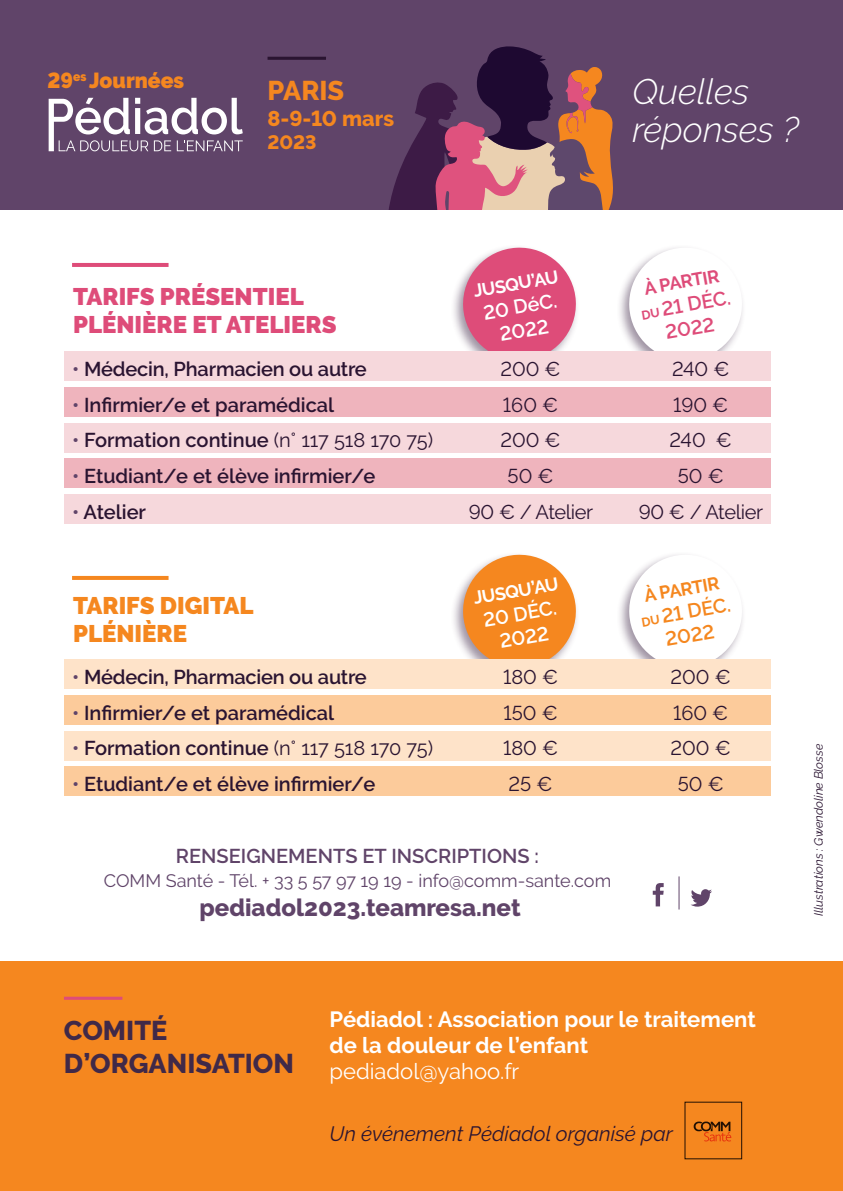
<style>
.page{position:relative;width:843px;height:1191px;background:#fff}
.page>*{position:absolute;margin:0;border:0;box-sizing:border-box;transform-origin:0 0}
.t1{font:italic 300 35.4px/37.4px "Raleway";color:#fff}
.t2{font:800 27px/32.4px "Raleway";color:#402948}
.t3{font:800 27px "Raleway";color:#f5871f}
.t4{font:900 24px/28.8px "Raleway";color:#de4c79}
.t5{font:800 24px "Raleway";color:#604469}
.t6{font:900 24px/28.8px "Raleway";color:#f5871f}
.t7{font:700 22px/26.4px "Raleway";color:#fff}
.t8{font:22px "Raleway";color:#fff}
.t9{font:900 21.8px "Raleway";color:#f5871f;scale:.95 1}
.t10{font:800 21.4px "Raleway";color:#f5871f}
.t11{font:italic 20.8px "Raleway";color:#2a1431}
.t12{font:600 20px "Raleway";color:#2a1431}
.t13{font:20px "Raleway";color:#2a1431}
.t14{font:600 20px "Raleway";color:#604469}
.t15{font:20px "Raleway";letter-spacing:-.02em;color:#2a1431}
.t16{font:600 19.8px/23.8px "Raleway";color:#fff;text-align:center}
.t17{font:600 19.8px/23.8px "Raleway";color:#de4c79;text-align:center}
.t18{font:600 19.8px/23.8px "Raleway";color:#f5871f;text-align:center}
.t19{font:800 19.4px "Raleway";color:#f5871f}
.t20{font:18px "Raleway";color:#604469}
.t21{font:700 18px "Raleway";color:#fff}
.t22{font:700 18px "Raleway";color:#de4c79}
.t23{font:700 18px "Raleway";color:#f5871f}
.t24{font:italic 12px "Raleway";color:#2a1431}
.s1{color:#604469}
.s2{font-weight:400}
.s3{font-weight:700;font-size:12.6px}
</style>
<div class="page">
<div style="left:449px;top:244px;width:131px;height:130px;background:#402948;opacity:.5"></div>
<svg style="left:461px;top:246px;width:116px;height:105px;background:#e16e92"></svg>
<div style="left:615px;top:244px;width:131px;height:130px;background:#402948;opacity:.5"></div>
<svg style="left:627px;top:246px;width:116px;height:105px"></svg>
<hr style="left:72px;top:263px;width:96px;height:4px;background:#de4c79">
<div style="left:64px;top:351px;width:706px;height:30px;background:#f6d8dc"></div>
<div style="left:64px;top:387px;width:706px;height:29px;background:#efb4bd"></div>
<div style="left:64px;top:423px;width:706px;height:29px;background:#f6d8dc"></div>
<div style="left:64px;top:459px;width:706px;height:29px;background:#efb4bd"></div>
<div style="left:64px;top:494px;width:706px;height:29px;background:#f6d8dc"></div>
<div style="left:449px;top:551px;width:131px;height:130px;background:#402948;opacity:.5"></div>
<svg style="left:461px;top:553px;width:116px;height:106px;background:#f39d4c"></svg>
<div style="left:615px;top:551px;width:131px;height:130px;background:#402948;opacity:.5"></div>
<svg style="left:627px;top:553px;width:116px;height:106px"></svg>
<svg style="left:72px;top:576px;width:96px;height:4px"></svg>
<div style="left:64px;top:659px;width:706px;height:29px;background:#fee3c9"></div>
<div style="left:64px;top:695px;width:706px;height:29px;background:#fccb9b"></div>
<div style="left:64px;top:731px;width:706px;height:29px;background:#fee3c9"></div>
<div style="left:64px;top:766px;width:706px;height:30px;background:#fccb9b"></div>
<div style="left:0;top:0;width:842px;height:210px;background:#604469"></div>
<div style="left:0;top:961px;width:842px;height:230px;background:#f5871f"></div>
<svg style="left:388px;top:46px;width:225px;height:164px"></svg>
<svg style="left:49px;top:98px;width:194px;height:53px"></svg>
<hr style="left:267px;top:57px;width:59px;height:3px;background:#2a1431">
<hr style="left:64px;top:996px;width:58px;height:3px;background:#de4c79">
<svg style="left:652px;top:883px;width:11px;height:23px"></svg>
<svg style="left:691px;top:889px;width:20px;height:17px"></svg>
<hr style="left:678px;top:876px;width:1px;height:33px;background:#604469">
<svg style="left:693px;top:1121px;width:38px;height:20px"></svg>
<p class="t9" style="left:48px;top:68px;width:145px">29<sup>es</sup> Journées</p>
<h2 class="t3" style="left:267px;top:76px;width:78px">PARIS</h2>
<p class="t10" style="left:267px;top:106px;width:128px">8-9-10 mars</p>
<p class="t19" style="left:267px;top:132px;width:51px">2023</p>
<h1 class="t1" style="left:632px;top:73px;width:168px">Quelles réponses ?</h1>
<p class="t22" style="left:642px;top:278px;width:77px;rotate:-10deg">À PARTIR</p>
<p class="t21" style="left:471px;top:281px;width:87px;rotate:-10deg">JUSQU’AU</p>
<p class="t16" style="left:481px;top:301px;width:76px;rotate:-10deg">20 DéC.<br>2022</p>
<p class="t4" style="left:73px;top:282px;width:265px">TARIFS PRÉSENTIEL<br>PLÉNIÈRE ET ATELIERS</p>
<p class="t12" style="left:72px;top:357px;width:296px"><span class="s1">•</span> Médecin, Pharmacien ou autre</p>
<p class="t13" style="left:500px;top:357px;width:62px">200 €</p>
<p class="t13" style="left:671px;top:357px;width:59px">240 €</p>
<p class="t12" style="left:72px;top:393px;width:263px"><span class="s1">•</span> Infirmier/e et paramédical</p>
<p class="t13" style="left:502px;top:393px;width:57px">160 €</p>
<p class="t13" style="left:672px;top:393px;width:57px">190 €</p>
<p class="t12" style="left:72px;top:429px;width:362px"><span class="s1">•</span> Formation continue <span class="s2">(n° 117 518 170 75)</span></p>
<p class="t13" style="left:500px;top:429px;width:62px">200 €</p>
<p class="t13" style="left:669px;top:429px;width:64px">240 €</p>
<p class="t12" style="left:72px;top:464px;width:304px"><span class="s1">•</span> Etudiant/e et élève infirmier/e</p>
<p class="t13" style="left:507px;top:464px;width:47px">50 €</p>
<p class="t13" style="left:677px;top:464px;width:47px">50 €</p>
<p class="t12" style="left:72px;top:500px;width:75px"><span class="s1">•</span> Atelier</p>
<p class="t15" style="left:468px;top:500px;width:126px">90 € / Atelier</p>
<p class="t15" style="left:638px;top:500px;width:126px">90 € / Atelier</p>
<p class="t17" style="left:639px;top:301px;width:92px;rotate:-10deg"><span class="s3">DU</span> 21 DÉC.<br>2022</p>
<p class="t23" style="left:642px;top:585px;width:77px;rotate:-10deg">À PARTIR</p>
<p class="t21" style="left:471px;top:588px;width:87px;rotate:-10deg">JUSQU’AU</p>
<p class="t18" style="left:639px;top:608px;width:92px;rotate:-10deg"><span class="s3">DU</span> 21 DÉC.<br>2022</p>
<p class="t6" style="left:73px;top:591px;width:182px">TARIFS DIGITAL<br>PLÉNIÈRE</p>
<p class="t12" style="left:72px;top:665px;width:296px"><span class="s1">•</span> Médecin, Pharmacien ou autre</p>
<p class="t13" style="left:503px;top:665px;width:56px">180 €</p>
<p class="t13" style="left:670px;top:665px;width:62px">200 €</p>
<p class="t12" style="left:72px;top:701px;width:263px"><span class="s1">•</span> Infirmier/e et paramédical</p>
<p class="t13" style="left:503px;top:701px;width:56px">150 €</p>
<p class="t13" style="left:672px;top:701px;width:57px">160 €</p>
<p class="t12" style="left:72px;top:737px;width:362px"><span class="s1">•</span> Formation continue <span class="s2">(n° 117 518 170 75)</span></p>
<p class="t13" style="left:503px;top:737px;width:56px">180 €</p>
<p class="t13" style="left:670px;top:737px;width:62px">200 €</p>
<p class="t12" style="left:72px;top:772px;width:304px"><span class="s1">•</span> Etudiant/e et élève infirmier/e</p>
<p class="t13" style="left:508px;top:772px;width:45px">25 €</p>
<p class="t13" style="left:677px;top:772px;width:47px">50 €</p>
<p class="t16" style="left:481px;top:608px;width:76px;rotate:-10deg">20 DÉC.<br>2022</p>
<p class="t14" style="left:176px;top:844px;width:364px">RENSEIGNEMENTS ET INSCRIPTIONS :</p>
<p class="t20" style="left:104px;top:870px;width:508px">COMM Santé - Tél. + 33 5 57 97 19 19 - info@comm-sante.com</p>
<p class="t5" style="left:199px;top:893px;width:322px">pediadol2023.teamresa.net</p>
<h2 class="t2" style="left:64px;top:1014px;width:231px">COMITÉ<br>D’ORGANISATION</h2>
<p class="t7" style="left:329px;top:1005px;width:427px">Pédiadol : Association pour le traitement de la douleur de l’enfant</p>
<p class="t8" style="left:329px;top:1058px;width:191px">pediadol@yahoo.fr</p>
<p class="t11" style="left:329px;top:1121px;width:345px">Un événement Pédiadol organisé par</p>
<p class="t24" style="left:811px;top:916px;width:173px;rotate:-90deg">Illustrations : Gwendoline Blosse</p>
</div>
